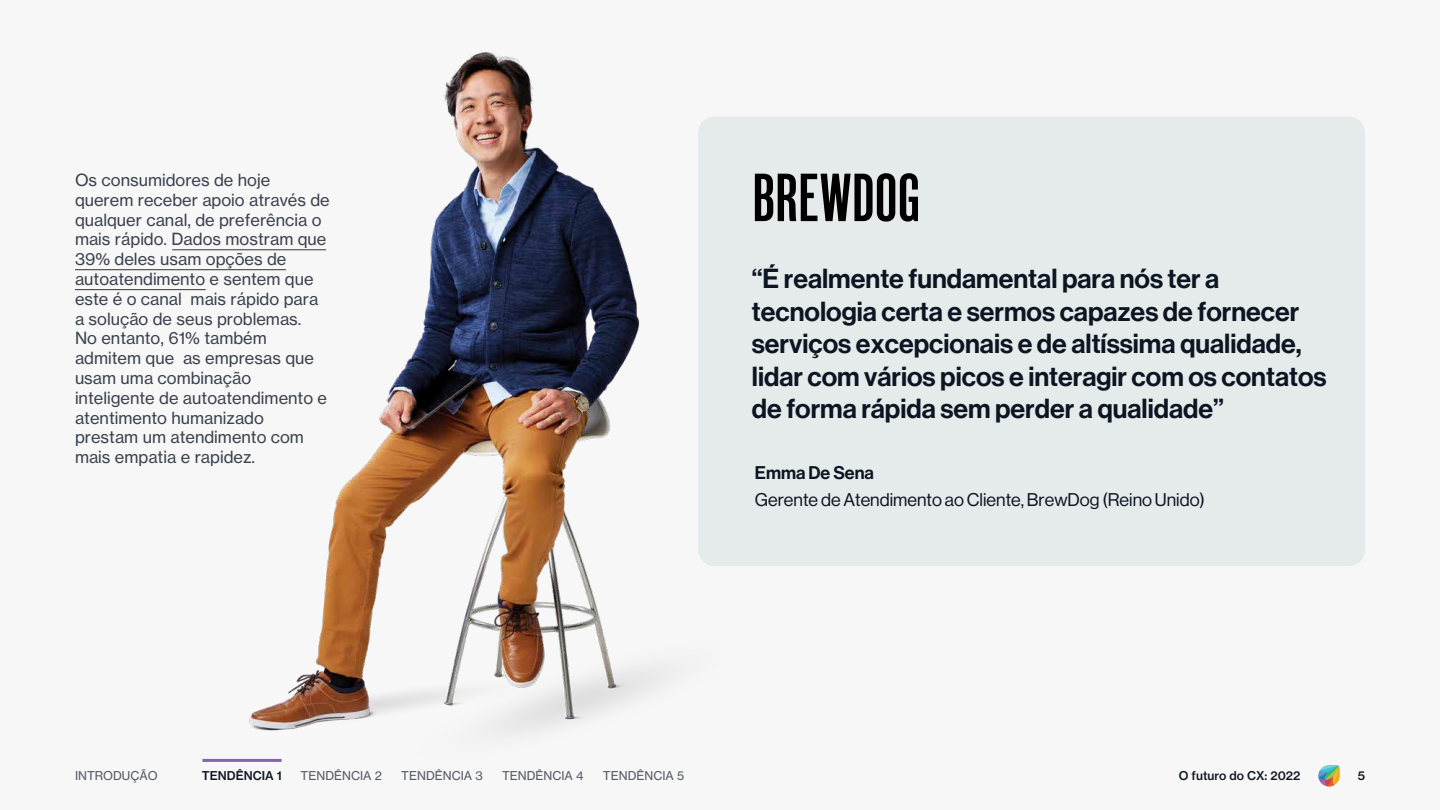
<style>
.page{position:relative;width:1440px;height:810px;background:#f7f7f7}
.page>*{position:absolute;margin:0;border:0;box-sizing:border-box;transform-origin:0 0}
.t1{font:27px/32.4px "N Haas Grotesk DS Pro 65 Md";color:#0e1522}
.t2{font:18px "N Haas Grotesk DS Pro 55 Rg";color:#0e1522}
.t3{font:18px "N Haas Grotesk DS Pro 65 Md";color:#0e1522}
.t4{font:16.5px/19.8px "N Haas Grotesk TX Pro 55 Rg";color:#3b424e}
.t5{font:12px "N Haas Grotesk TX Pro 55 Rg";color:#545964}
.t6{font:12px "N Haas Grotesk TX Pro 65 Md";color:#0e1522}
</style>
<div class="page">
<div style="left:698px;top:117px;width:667px;height:449px;background:#e5eaea;border-radius:16px"></div>
<svg style="left:755px;top:173px;width:163px;height:49px"></svg>
<svg style="left:1318px;top:765px;width:22px;height:21px"></svg>
<hr style="left:172px;top:249px;width:154px;height:1px;background:#333">
<hr style="left:75px;top:269px;width:211px;height:1px;background:#333">
<hr style="left:75px;top:289px;width:131px;height:1px;background:#333">
<img style="left:188px;top:52px;width:522px;height:710px">
<p class="t4" style="left:75px;top:170px;width:256px">Os consumidores de hoje querem receber apoio através de qualquer canal, de preferência o mais rápido. Dados mostram que<br>39% deles usam opções de autoatendimento e sentem que este é o canal mais rápido para a solução de seus problemas.<br>No entanto, 61% também admitem que as empresas que usam uma combinação inteligente de autoatendimento e atentimento humanizado prestam um atendimento com mais empatia e rapidez.</p>
<h1 class="t1" style="left:752px;top:263px;width:576px">“É realmente fundamental para nós ter a tecnologia certa e sermos capazes de fornecer serviços excepcionais e de altíssima qualidade, lidar com vários picos e interagir com os contatos de forma rápida sem perder a qualidade”</h1>
<p class="t3" style="left:755px;top:462px;width:121px">Emma De Sena</p>
<p class="t2" style="left:755px;top:489px;width:452px">Gerente de Atendimento ao Cliente, BrewDog (Reino Unido)</p>
<p class="t6" style="left:202px;top:768px;width:81px">TENDÊNCIA 1</p>
<p class="t5" style="left:301px;top:768px;width:83px">TENDÊNCIA 2</p>
<p class="t5" style="left:401px;top:768px;width:83px">TENDÊNCIA 3</p>
<p class="t5" style="left:502px;top:768px;width:83px">TENDÊNCIA 4</p>
<p class="t5" style="left:603px;top:768px;width:83px">TENDÊNCIA 5</p>
<p class="t6" style="left:1358px;top:768px;width:9px">5</p>
<p class="t5" style="left:75px;top:768px;width:84px">INTRODUÇÃO</p>
<p class="t6" style="left:1179px;top:768px;width:123px">O futuro do CX: 2022</p>
</div>
